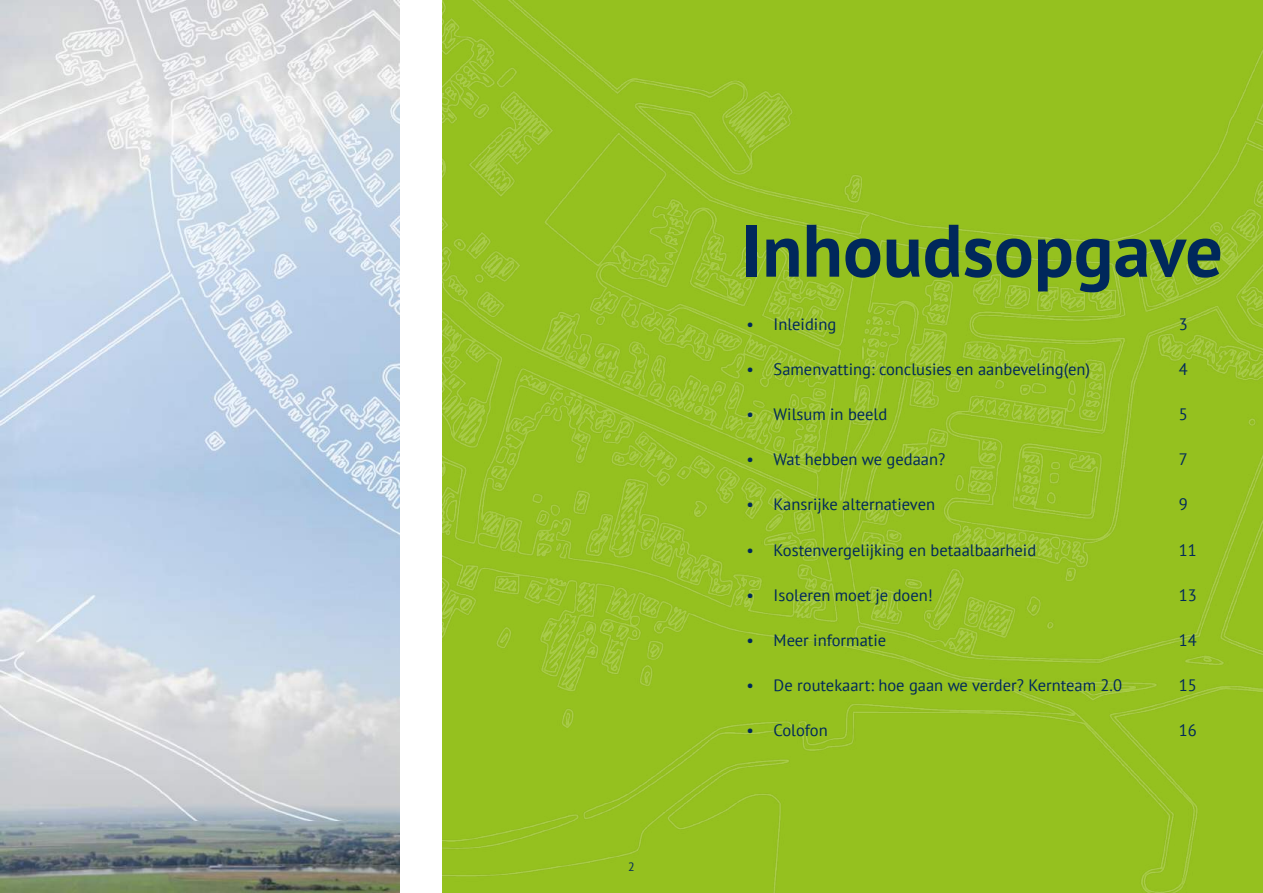
<style>
.page{position:relative;width:1263px;height:893px;background:#fff}
.page>*{position:absolute;margin:0;border:0;box-sizing:border-box;transform-origin:0 0}
.t1{font:700 74.1px "PT Sans";color:#00285b}
.t2{font:16.5px "PT Sans";color:#00285b}
.t3{font:12px "PT Sans";color:#00285b}
</style>
<div class="page">
<img style="left:0;top:0;width:400px;height:822px">
<img style="left:0;top:822px;width:400px;height:71px">
<img style="left:442px;top:0;width:821px;height:893px">
<p class="t3" style="left:628px;top:862px;width:8px">2</p>
<h1 class="t1" style="left:741px;top:221px;width:483px">Inhoudsopgave</h1>
<p class="t2" style="left:747px;top:318px;width:91px">• Inleiding</p>
<p class="t2" style="left:1179px;top:318px;width:10px">3</p>
<p class="t2" style="left:747px;top:363px;width:345px">• Samenvatting: conclusies en aanbeveling(en)</p>
<p class="t2" style="left:1179px;top:363px;width:10px">4</p>
<p class="t2" style="left:747px;top:408px;width:142px">• Wilsum in beeld</p>
<p class="t2" style="left:1179px;top:408px;width:10px">5</p>
<p class="t2" style="left:747px;top:453px;width:200px">• Wat hebben we gedaan?</p>
<p class="t2" style="left:1179px;top:453px;width:10px">7</p>
<p class="t2" style="left:747px;top:498px;width:190px">• Kansrijke alternatieven</p>
<p class="t2" style="left:1179px;top:498px;width:10px">9</p>
<p class="t2" style="left:747px;top:543px;width:291px">• Kostenvergelijking en betaalbaarheid</p>
<p class="t2" style="left:1179px;top:543px;width:19px">11</p>
<p class="t2" style="left:747px;top:588px;width:188px">• Isoleren moet je doen!</p>
<p class="t2" style="left:1179px;top:588px;width:19px">13</p>
<p class="t2" style="left:747px;top:633px;width:141px">• Meer informatie</p>
<p class="t2" style="left:1179px;top:633px;width:19px">14</p>
<p class="t2" style="left:747px;top:678px;width:377px">• De routekaart: hoe gaan we verder? Kernteam 2.0</p>
<p class="t2" style="left:1179px;top:678px;width:19px">15</p>
<p class="t2" style="left:747px;top:723px;width:83px">• Colofon</p>
<p class="t2" style="left:1179px;top:723px;width:19px">16</p>
</div>
